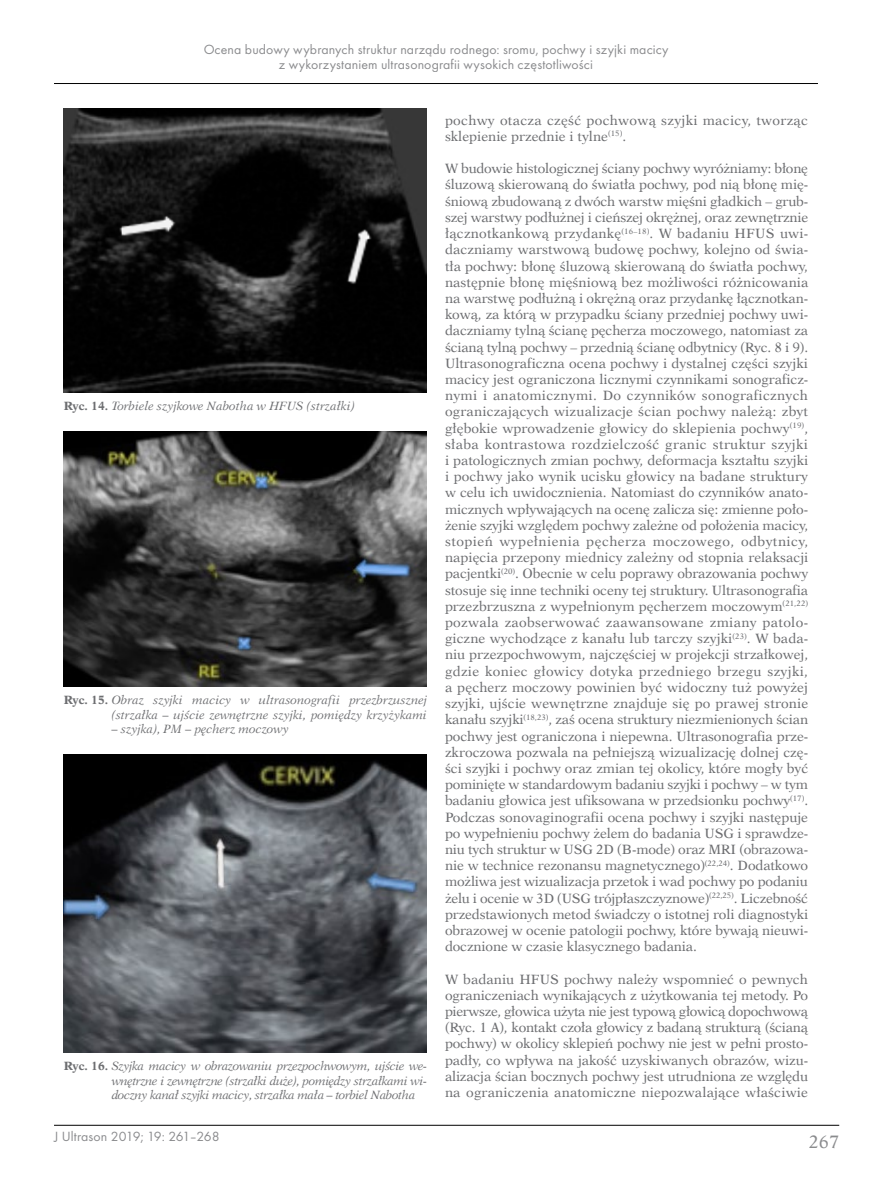
<style>
.page{position:relative;width:872px;height:1191px;background:#fff}
.page>*{position:absolute;margin:0;border:0;box-sizing:border-box;transform-origin:0 0}
.t1{font:18px "Dutch 823 EU Normal";color:#6d6e71}
.t2{font:13.8px/14.4px "Futura TCE";letter-spacing:.01em;color:#6d6e71;text-align:center}
.BPL_-_Body_PL{font:13.5px/16.2px "Dutch 823 EU Normal";letter-spacing:.01em;color:#6d6e71;text-align:justify}
.Normalny{font:12px/14.4px "Dutch 823 EU Italic";color:#6d6e71;text-align:right}
.s1{font-family:"Dutch 823 EU Bold"}
</style>
<div class="page">
<hr style="left:54px;top:1125px;width:785px;height:1px;background:#000">
<hr style="left:54px;top:83px;width:764px;height:1px;background:#000">
<img style="left:64px;top:108px;width:363px;height:284px">
<img style="left:64px;top:431px;width:363px;height:255px">
<img style="left:64px;top:754px;width:363px;height:298px">
<p class="t2" style="left:203px;top:42px;width:466px">Ocena budowy wybranych struktur narządu rodnego: sromu, pochwy i szyjki macicy z wykorzystaniem ultrasonografii wysokich częstotliwości</p>
<p class="Normalny" style="left:64px;top:399px;width:292px"><span class="s1">Ryc. 14.</span> Torbiele szyjkowe Nabotha w HFUS (strzałki)</p>
<p class="Normalny" style="left:64px;top:693px;width:365px"><span class="s1">Ryc. 15.</span> Obraz szyjki macicy w ultrasonografii przezbrzusznej (strzałka – ujście zewnętrzne szyjki, pomiędzy krzyżykami</p>
<p class="Normalny" style="left:112px;top:722px;width:178px">– szyjka), PM – pęcherz moczowy</p>
<p class="Normalny" style="left:112px;top:1059px;width:317px;text-align:justify;text-indent:-48px"><span class="s1">Ryc. 16.</span> Szyjka macicy w obrazowaniu przezpochwowym, ujście we&shy;wnętrzne i zewnętrzne (strzałki duże), pomiędzy strzałkami wi&shy;doczny kanał szyjki macicy, strzałka mała – torbiel Nabotha</p>
<p class="t2" style="left:54px;top:1128px;width:167px">J Ultrason 2019; 19: 261–268</p>
<p class="BPL_-_Body_PL" style="left:445px;top:112px;width:364px">pochwy otacza część pochwową szyjki macicy, tworząc sklepienie przednie i tylne<sup>(15)</sup>.</p>
<p class="BPL_-_Body_PL" style="left:445px;top:161px;width:365px">W budowie histologicznej ściany pochwy wyróżniamy: błonę śluzową skierowaną do światła pochwy, pod nią błonę mię&shy;śniową zbudowaną z dwóch warstw mięśni gładkich – grub&shy;szej warstwy podłużnej i cieńszej okrężnej, oraz zewnętrznie łącznotkankową przydankę<sup>(16–18)</sup>. W badaniu HFUS uwi&shy;daczniamy warstwową budowę pochwy, kolejno od świa&shy;tła pochwy: błonę śluzową skierowaną do światła pochwy, następnie błonę mięśniową bez możliwości różnicowania na warstwę podłużną i okrężną oraz przydankę łącznotkan&shy;kową, za którą w przypadku ściany przedniej pochwy uwi&shy;daczniamy tylną ścianę pęcherza moczowego, natomiast za ścianą tylną pochwy – przednią ścianę odbytnicy (Ryc. 8 i 9).<br>Ultrasonograficzna ocena pochwy i dystalnej części szyjki macicy jest ograniczona licznymi czynnikami sonograficz&shy;nymi i anatomicznymi. Do czynników sonograficznych ograniczających wizualizacje ścian pochwy należą: zbyt głębokie wprowadzenie głowicy do sklepienia pochwy<sup>(19)</sup>, słaba kontrastowa rozdzielczość granic struktur szyjki i patologicznych zmian pochwy, deformacja kształtu szyjki i pochwy jako wynik ucisku głowicy na badane struktury w celu ich uwidocznienia. Natomiast do czynników anato&shy;micznych wpływających na ocenę zalicza się: zmienne poło&shy;żenie szyjki względem pochwy zależne od położenia macicy, stopień wypełnienia pęcherza moczowego, odbytnicy, napięcia przepony miednicy zależny od stopnia relaksacji pacjentki<sup>(20)</sup>. Obecnie w celu poprawy obrazowania pochwy stosuje się inne techniki oceny tej struktury. Ultrasonografia przezbrzuszna z wypełnionym pęcherzem moczowym<sup>(21,22) </sup>pozwala zaobserwować zaawansowane zmiany patolo&shy;giczne wychodzące z kanału lub tarczy szyjki<sup>(23)</sup>. W bada&shy;niu przezpochwowym, najczęściej w projekcji strzałkowej, gdzie koniec głowicy dotyka przedniego brzegu szyjki, a pęcherz moczowy powinien być widoczny tuż powyżej szyjki, ujście wewnętrzne znajduje się po prawej stronie kanału szyjki<sup>(18,23)</sup>, zaś ocena struktury niezmienionych ścian pochwy jest ograniczona i niepewna. Ultrasonografia prze&shy;zkroczowa pozwala na pełniejszą wizualizację dolnej czę&shy;ści szyjki i pochwy oraz zmian tej okolicy, które mogły być pominięte w standardowym badaniu szyjki i pochwy – w tym badaniu głowica jest ufiksowana w przedsionku pochwy<sup>(17)</sup>.<br>Podczas sonovaginografii ocena pochwy i szyjki następuje po wypełnieniu pochwy żelem do badania USG i sprawdze&shy;niu tych struktur w USG 2D (B-mode) oraz MRI (obrazowa&shy;nie w technice rezonansu magnetycznego)<sup>(22,24)</sup>. Dodatkowo możliwa jest wizualizacja przetok i wad pochwy po podaniu żelu i ocenie w 3D (USG trójpłaszczyznowe)<sup>(22,25)</sup>. Liczebność przedstawionych metod świadczy o istotnej roli diagnostyki obrazowej w ocenie patologii pochwy, które bywają nieuwi&shy;docznione w czasie klasycznego badania.</p>
<p class="BPL_-_Body_PL" style="left:445px;top:971px;width:365px">W badaniu HFUS pochwy należy wspomnieć o pewnych ograniczeniach wynikających z użytkowania tej metody. Po pierwsze, głowica użyta nie jest typową głowicą dopochwową (Ryc. 1 A), kontakt czoła głowicy z badaną strukturą (ścianą pochwy) w okolicy sklepień pochwy nie jest w pełni prosto&shy;padły, co wpływa na jakość uzyskiwanych obrazów, wizu&shy;alizacja ścian bocznych pochwy jest utrudniona ze względu na ograniczenia anatomiczne niepozwalające właściwie</p>
<h1 class="t1" style="left:808px;top:1131px;width:32px">267</h1>
</div>
